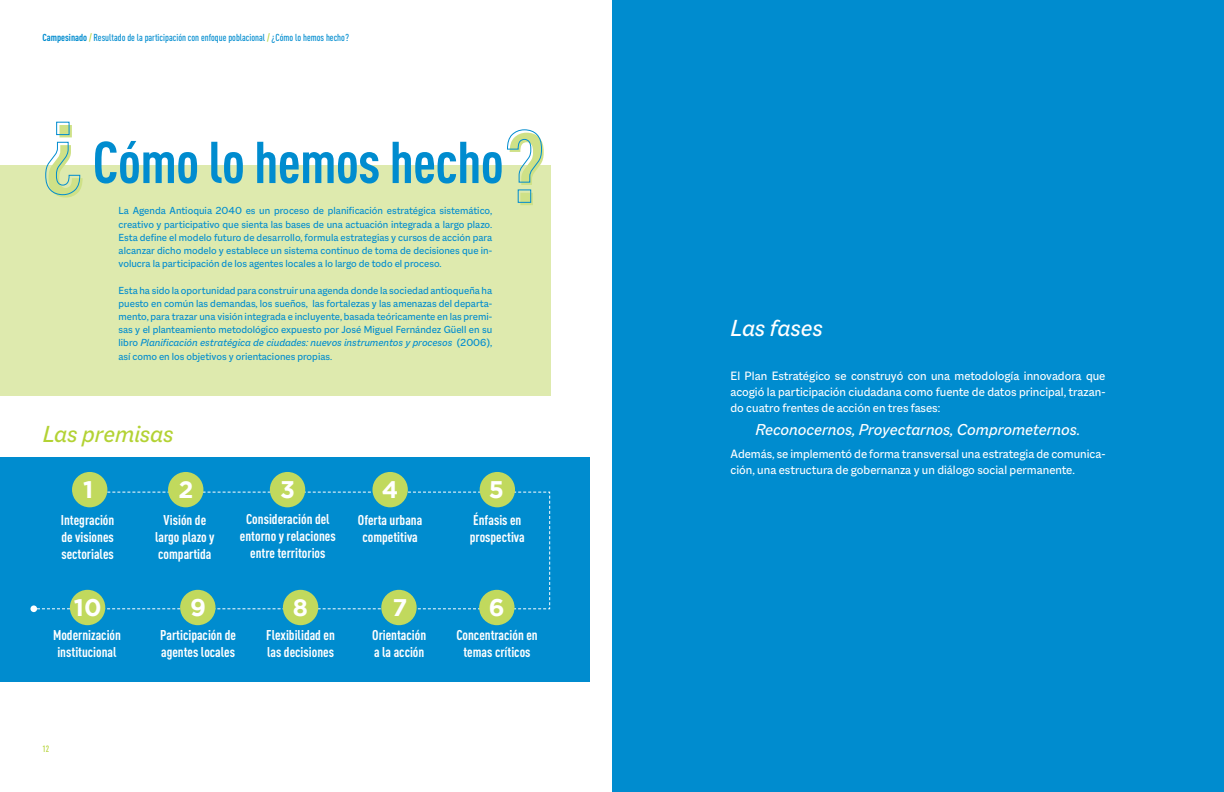
<style>
.page{position:relative;width:1224px;height:792px;background:#fff}
.page>*{position:absolute;margin:0;border:0;box-sizing:border-box;transform-origin:0 0}
.t1{font:700 condensed 101px "DIN Pro";color:#cfe187}
.t2{font:700 condensed 58px "DIN Pro";letter-spacing:-.01em;color:#008ccf}
.t3{font:italic 25px "Macklin Sans";letter-spacing:-.005em;color:#b3d234}
.t4{font:italic 25px "Macklin Sans";letter-spacing:-.005em;color:#fff}
.t5{font:700 24px "Gotham";color:#fff}
.t6{font:italic 17px "Macklin Sans";letter-spacing:-.005em;color:#fff}
.t7{font:700 condensed 14px/16.8px "DIN Pro";color:#fff;text-align:center}
.t8{font:13px/15.6px "Macklin Sans";color:#fff;text-align:justify}
.t9{font:11px/13.2px "Macklin Sans";color:#008ccf;text-align:justify}
.t10{font:500 condensed 10px "DIN Pro";color:#008ccf}
.t11{font:500 condensed 9px "DIN Pro";color:#b3d234}
.s1{font-weight:700}
.s2{color:#b3d234}
.s3{font-style:italic}
</style>
<div class="page">
<div style="left:0;top:457px;width:590px;height:224px;background:#008ccf"></div>
<div style="left:0;top:166px;width:551px;height:230px;background:#deeaae"></div>
<svg style="left:506px;top:129px;width:37px;height:74px"></svg>
<svg style="left:45px;top:121px;width:36px;height:75px"></svg>
<svg style="left:35px;top:491px;width:515px;height:119px"></svg>
<div style="left:72px;top:472px;width:35px;height:35px;background:#c1d95d;border-radius:50%"></div>
<div style="left:168px;top:472px;width:35px;height:35px;background:#c1d95d;border-radius:50%"></div>
<div style="left:270px;top:472px;width:35px;height:35px;background:#c1d95d;border-radius:50%"></div>
<div style="left:372px;top:472px;width:36px;height:35px;background:#c1d95d;border-radius:50%"></div>
<div style="left:480px;top:472px;width:35px;height:35px;background:#c1d95d;border-radius:50%"></div>
<div style="left:70px;top:590px;width:35px;height:35px;background:#c1d95d;border-radius:50%"></div>
<div style="left:180px;top:590px;width:36px;height:35px;background:#c1d95d;border-radius:50%"></div>
<div style="left:283px;top:590px;width:35px;height:35px;background:#c1d95d;border-radius:50%"></div>
<div style="left:381px;top:590px;width:36px;height:35px;background:#c1d95d;border-radius:50%"></div>
<div style="left:479px;top:590px;width:36px;height:35px;background:#c1d95d;border-radius:50%"></div>
<div style="left:30px;top:605px;width:7px;height:7px;background:#fff;border-radius:50%"></div>
<div style="left:612px;top:0;width:612px;height:792px;background:#008ccf"></div>
<p class="t10" style="left:42px;top:30px;width:308px"><span class="s1">Campesinado</span> <span class="s2">/</span> Resultado de la participación con enfoque poblacional <span class="s2">/</span> ¿Cómo lo hemos hecho?</p>
<p class="t1" style="left:45px;top:66px;width:45px">¿</p>
<p class="t2" style="left:93px;top:119px;width:413px">Cómo lo hemos hecho</p>
<p class="t9" style="left:119px;top:204px;width:375px">La Agenda Antioquia 2040 es un proceso de planificación estratégica sistemático, creativo y participativo que sienta las bases de una actuación integrada a largo plazo.<br>Esta define el modelo futuro de desarrollo, formula estrategias y cursos de acción para alcanzar dicho modelo y establece un sistema continuo de toma de decisiones que in&shy;volucra la participación de los agentes locales a lo largo de todo el proceso.</p>
<p class="t9" style="left:119px;top:283px;width:375px">Esta ha sido la oportunidad para construir una agenda donde la sociedad antioqueña ha puesto en común las demandas, los sueños, las fortalezas y las amenazas del departa&shy;mento, para trazar una visión integrada e incluyente, basada teóricamente en las premi&shy;sas y el planteamiento metodológico expuesto por José Miguel Fernández Güell en su libro <span class="s3">Planificación estratégica de ciudades: nuevos instrumentos y procesos</span> (2006), así como en los objetivos y orientaciones propias.</p>
<p class="t1" style="left:504px;top:93px;width:45px">?</p>
<p class="t3" style="left:43px;top:419px;width:132px">Las premisas</p>
<h3 class="t5" style="left:83px;top:475px;width:12px">1</h3>
<h3 class="t5" style="left:178px;top:475px;width:16px">2</h3>
<h3 class="t5" style="left:280px;top:475px;width:16px">3</h3>
<h3 class="t5" style="left:382px;top:475px;width:18px">4</h3>
<h3 class="t5" style="left:489px;top:475px;width:17px">5</h3>
<p class="t7" style="left:61px;top:510px;width:55px;text-align:justify">Integración de visiones sectoriales</p>
<p class="t7" style="left:155px;top:510px;width:61px">Visión de largo plazo y compartida</p>
<p class="t7" style="left:358px;top:510px;width:66px">Oferta urbana competitiva</p>
<p class="t7" style="left:473px;top:510px;width:50px">Énfasis en</p>
<p class="t7" style="left:240px;top:509px;width:97px">Consideración del entorno y relaciones entre territorios</p>
<p class="t7" style="left:470px;top:527px;width:56px">prospectiva</p>
<h3 class="t5" style="left:74px;top:593px;width:29px">10</h3>
<h3 class="t5" style="left:190px;top:593px;width:17px">9</h3>
<h3 class="t5" style="left:293px;top:593px;width:17px">8</h3>
<h3 class="t5" style="left:393px;top:593px;width:16px">7</h3>
<h3 class="t5" style="left:489px;top:593px;width:17px">6</h3>
<p class="t7" style="left:53px;top:626px;width:69px">Modernización institucional</p>
<p class="t11" style="left:43px;top:742px;width:8px">12</p>
<p class="t7" style="left:160px;top:626px;width:77px;text-align:left">Participación de agentes locales</p>
<p class="t7" style="left:266px;top:626px;width:70px;text-align:left">Flexibilidad en las decisiones</p>
<p class="t7" style="left:372px;top:626px;width:56px">Orientación</p>
<p class="t7" style="left:374px;top:642px;width:52px">a la acción</p>
<p class="t7" style="left:456px;top:626px;width:83px">Concentración en temas críticos</p>
<p class="t4" style="left:731px;top:313px;width:94px">Las fases</p>
<p class="t8" style="left:731px;top:368px;width:376px">El Plan Estratégico se construyó con una metodología innovadora que acogió la participación ciudadana como fuente de datos principal, trazan&shy;do cuatro frentes de acción en tres fases:</p>
<p class="t8" style="left:731px;top:446px;width:376px">Además, se implementó de forma transversal una estrategia de comunica&shy;ción, una estructura de gobernanza y un diálogo social permanente.</p>
<p class="t6" style="left:756px;top:420px;width:326px">Reconocernos, Proyectarnos, Comprometernos.</p>
</div>
